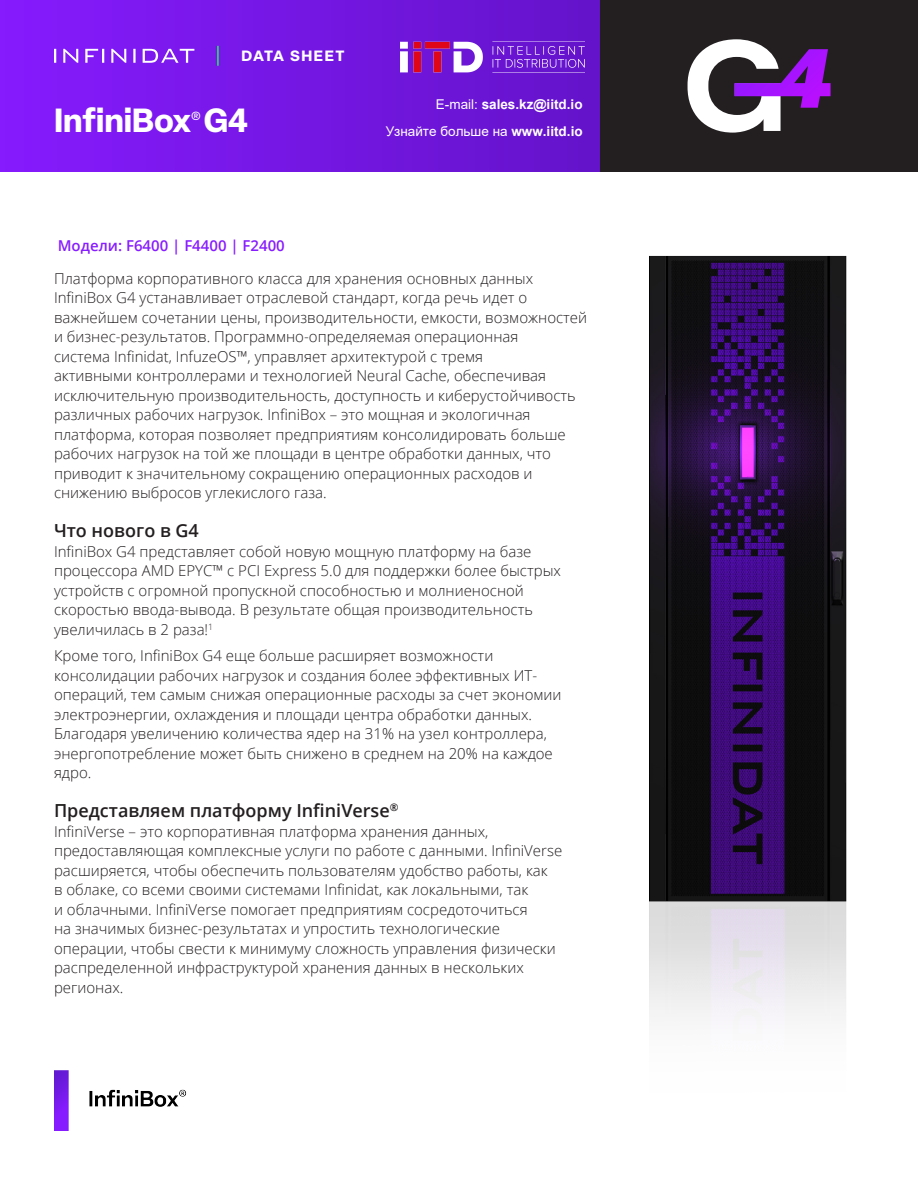
<style>
.page{position:relative;width:918px;height:1188px;background:#fff}
.page>*{position:absolute;margin:0;border:0;box-sizing:border-box;transform-origin:0 0}
.t1{font:700 33px "Elza";color:#fff}
.t2{font:600 18px "Open Sans";color:#231f20}
.t3{font:300 15px/19.5px "Open Sans";color:#231f20}
.t4{font:600 15px "Open Sans";color:#871cff}
.t5{font:700 14.7px "Elza";letter-spacing:.105em;color:#fff}
.t6{font:700 13.5px/27px "Arial";color:#fff;text-align:right}
.s1{font-weight:400}
</style>
<div class="page">
<svg style="left:0;top:0;width:600px;height:172px;background:#7517e4"></svg>
<img style="left:54px;top:1070px;width:132px;height:61px">
<svg style="left:54px;top:49px;width:140px;height:14px"></svg>
<div style="left:600px;top:0;width:318px;height:172px;background:#231f20"></div>
<svg style="left:688px;top:39px;width:143px;height:94px"></svg>
<hr style="left:217px;top:46px;width:2px;height:20px;background:#1df15a">
<img style="left:649px;top:255px;width:198px;height:762px">
<img style="left:400px;top:33px;width:185px;height:51px">
<p class="t5" style="left:241px;top:45px;width:105px">DATA SHEET</p>
<h1 class="t1" style="left:54px;top:96px;width:196px">InfiniBox<sup>®</sup> G4</h1>
<p class="t6" style="left:386px;top:91px;width:198px"><span class="s1">E-mail:</span> sales.kz@iitd.io<br><span class="s1">Узнайте больше на</span> www.iitd.io</p>
<p class="t4" style="left:58px;top:236px;width:229px">Модели: F6400 | F4400 | F2400</p>
<p class="t3" style="left:54px;top:268px;width:535px">Платформа корпоративного класса для хранения основных данных InfiniBox G4 устанавливает отраслевой стандарт, когда речь идет о важнейшем сочетании цены, производительности, емкости, возможностей и бизнес-результатов. Программно-определяемая операционная<br>система Infinidat, InfuzeOS™, управляет архитектурой с тремя<br>активными контроллерами и технологией Neural Cache, обеспечивая исключительную производительность, доступность и киберустойчивость различных рабочих нагрузок. InfiniBox – это мощная и экологичная платформа, которая позволяет предприятиям консолидировать больше рабочих нагрузок на той же площади в центре обработки данных, что приводит к значительному сокращению операционных расходов и снижению выбросов углекислого газа.</p>
<p class="t2" style="left:54px;top:519px;width:146px">Что нового в G4</p>
<p class="t3" style="left:54px;top:541px;width:509px">InfiniBox G4 представляет собой новую мощную платформу на базе процессора AMD EPYC™ с PCI Express 5.0 для поддержки более быстрых устройств с огромной пропускной способностью и молниеносной скоростью ввода-вывода. В результате общая производительность увеличилась в 2 раза!<sup>1</sup></p>
<p class="t3" style="left:54px;top:646px;width:509px">Кроме того, InfiniBox G4 еще больше расширяет возможности консолидации рабочих нагрузок и создания более эффективных ИТ&shy;операций, тем самым снижая операционные расходы за счет экономии электроэнергии, охлаждения и площади центра обработки данных.<br>Благодаря увеличению количества ядер на 31% на узел контроллера, энергопотребление может быть снижено в среднем на 20% на каждое ядро.</p>
<p class="t2" style="left:54px;top:798px;width:346px">Представляем платформу InfiniVerse<sup>®</sup></p>
<p class="t3" style="left:54px;top:821px;width:510px">InfiniVerse – это корпоративная платформа хранения данных, предоставляющая комплексные услуги по работе с данными. InfiniVerse расширяется, чтобы обеспечить пользователям удобство работы, как<br>в облаке, со всеми своими системами Infinidat, как локальными, так<br>и облачными. InfiniVerse помогает предприятиям сосредоточиться<br>на значимых бизнес-результатах и упростить технологические операции, чтобы свести к минимуму сложность управления физически распределенной инфраструктурой хранения данных в нескольких регионах.</p>
</div>
